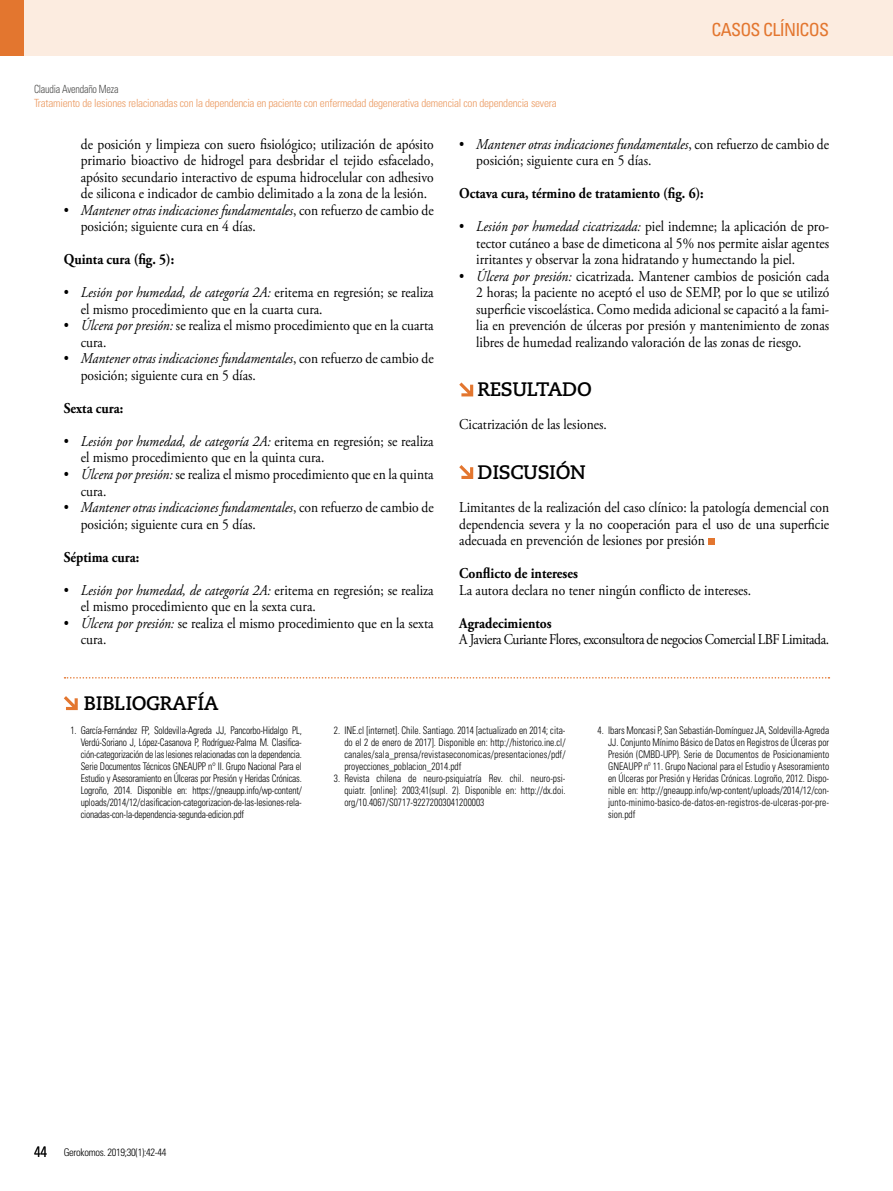
<style>
.page{position:relative;width:893px;height:1191px;background:#fff}
.page>*{position:absolute;margin:0;border:0;box-sizing:border-box;transform-origin:0 0}
.t1{font:700 19.5px "Caecilia LT Std";letter-spacing:-.02em;color:#000}
.t2{font:condensed 18px "Univers LT Std";letter-spacing:-.04em;color:#e3762f}
.t3{font:15px/16.5px "Adobe Garamond Pro";color:#000;scale:.9 1}
.t4{font:700 15px "Adobe Garamond Pro";color:#000;scale:.9 1}
.t5{font:15px "Adobe Garamond Pro";letter-spacing:-.03em;color:#000;scale:.9 1}
.t6{font:300 condensed 11.25px "Univers LT Std";letter-spacing:-.02em;color:#eb9a61}
.t7{font:300 condensed 11.25px "Univers LT Std";letter-spacing:-.02em;color:#4a4a49;scale:.9 1}
.t8{font:300 condensed 10.5px/12px "Univers LT Std";color:#000;text-align:justify;scale:.9 1}
.t9{font:300 condensed 10.5px "Univers LT Std";letter-spacing:-.03em;color:#000}
.s1{font-style:italic}
.s2{font-size:15px}
</style>
<div class="page">
<div style="left:0;top:0;width:893px;height:55px;background:#fcece0"></div>
<div style="left:0;top:0;width:24px;height:55px;background:#e3762f"></div>
<svg style="left:64px;top:696px;width:14px;height:14px"></svg>
<svg style="left:65px;top:677px;width:764px;height:1px"></svg>
<svg style="left:459px;top:382px;width:14px;height:14px"></svg>
<svg style="left:459px;top:465px;width:14px;height:14px"></svg>
<div style="left:708px;top:538px;width:7px;height:7px;background:#e3762f"></div>
<p class="t2" style="left:711px;top:18px;width:119px">CASOS CLÍNICOS</p>
<p class="t7" style="left:34px;top:82px;width:95px">Claudia Avendaño Meza</p>
<p class="t6" style="left:34px;top:96px;width:524px">Tratamiento de lesiones relacionadas con la dependencia en paciente con enfermedad degenerativa demencial con dependencia severa</p>
<p class="t3" style="left:81px;top:136px;width:394px;text-align:justify">de posición y limpieza con suero fisiológico; utilización de apósito primario bioactivo de hidrogel para desbridar el tejido esfacelado, apósito secundario interactivo de espuma hidrocelular con adhesivo de silicona e indicador de cambio delimitado a la zona de la lesión.</p>
<p class="t3" style="left:81px;top:202px;width:394px;text-indent:-17px">• <span class="s1">Mantener otras indicaciones fundamentales</span>, con refuerzo de cambio de posición; siguiente cura en 4 días.</p>
<p class="t4" style="left:64px;top:251px;width:124px">Quinta cura (fig. 5):</p>
<p class="t3" style="left:81px;top:285px;width:394px;text-indent:-17px">• <span class="s1">Lesión por humedad, de categoría 2A:</span> eritema en regresión; se realiza el mismo procedimiento que en la cuarta cura.</p>
<p class="t3" style="left:81px;top:318px;width:394px;text-indent:-17px">• <span class="s1">Úlcera por presión:</span> se realiza el mismo procedimiento que en la cuarta cura.</p>
<p class="t3" style="left:81px;top:351px;width:394px;text-indent:-17px">• <span class="s1">Mantener otras indicaciones fundamentales</span>, con refuerzo de cambio de posición; siguiente cura en 5 días.</p>
<p class="t4" style="left:64px;top:399px;width:68px">Sexta cura:</p>
<p class="t3" style="left:81px;top:433px;width:394px;text-indent:-17px">• <span class="s1">Lesión por humedad, de categoría 2A:</span> eritema en regresión; se realiza el mismo procedimiento que en la quinta cura.</p>
<p class="t3" style="left:81px;top:466px;width:394px;text-indent:-17px">• <span class="s1">Úlcera por presión:</span> se realiza el mismo procedimiento que en la quinta cura.</p>
<p class="t3" style="left:81px;top:499px;width:394px;text-indent:-17px">• <span class="s1">Mantener otras indicaciones fundamentales</span>, con refuerzo de cambio de posición; siguiente cura en 5 días.</p>
<p class="t4" style="left:64px;top:548px;width:85px">Séptima cura:</p>
<p class="t3" style="left:81px;top:582px;width:394px;text-indent:-17px">• <span class="s1">Lesión por humedad, de categoría 2A:</span> eritema en regresión; se realiza el mismo procedimiento que en la sexta cura.</p>
<p class="t3" style="left:81px;top:615px;width:394px;text-indent:-17px">• <span class="s1">Úlcera por presión:</span> se realiza el mismo procedimiento que en la sexta cura.</p>
<p class="t3" style="left:476px;top:136px;width:394px;text-indent:-17px">• <span class="s1">Mantener otras indicaciones fundamentales</span>, con refuerzo de cambio de posición; siguiente cura en 5 días.</p>
<p class="t4" style="left:459px;top:185px;width:273px">Octava cura, término de tratamiento (fig. 6):</p>
<p class="t3" style="left:476px;top:219px;width:394px;text-align:justify;text-indent:-17px">• <span class="s1">Lesión por humedad cicatrizada:</span> piel indemne; la aplicación de pro&shy;tector cutáneo a base de dimeticona al 5% nos permite aislar agentes irritantes y observar la zona hidratando y humectando la piel.</p>
<p class="t3" style="left:476px;top:268px;width:394px;text-align:justify;text-indent:-17px">• <span class="s1">Úlcera por presión:</span> cicatrizada. Mantener cambios de posición cada 2 horas; la paciente no aceptó el uso de SEMP, por lo que se utilizó superficie viscoelástica. Como medida adicional se capacitó a la fami&shy;lia en prevención de úlceras por presión y mantenimiento de zonas libres de humedad realizando valoración de las zonas de riesgo.</p>
<h1 class="t1" style="left:478px;top:378px;width:116px">RESULTADO</h1>
<p class="t3" style="left:459px;top:417px;width:166px">Cicatrización de las lesiones.</p>
<h1 class="t1" style="left:478px;top:461px;width:110px">DISCUSIÓN</h1>
<p class="t3" style="left:459px;top:499px;width:413px;text-align:justify">Limitantes de la realización del caso clínico: la patología demencial con dependencia severa y la no cooperación para el uso de una superficie adecuada en prevención de lesiones por presión</p>
<p class="t4" style="left:459px;top:564px;width:133px">Conflicto de intereses</p>
<p class="t3" style="left:459px;top:582px;width:326px">La autora declara no tener ningún conflicto de intereses.</p>
<p class="t4" style="left:459px;top:614px;width:104px">Agradecimientos</p>
<p class="t5" style="left:459px;top:630px;width:413px">A Javiera Curiante Flores, exconsultora de negocios Comercial LBF Limitada.</p>
<h1 class="t1" style="left:84px;top:692px;width:136px">BIBLIOGRAFÍA</h1>
<p class="t8" style="left:81px;top:724px;width:247px;text-indent:-10px">1. García-Fernández FP, Soldevilla-Agreda JJ, Pancorbo-Hidalgo PL, Verdú-Soriano J, López-Casanova P, Rodríguez-Palma M. Clasifica&shy;ción-categorización de las lesiones relacionadas con la dependencia.<br>Serie Documentos Técnicos GNEAUPP n° II. Grupo Nacional Para el Estudio y Asesoramiento en ÚIceras por Presión y Heridas Crónicas.<br>Logroño, 2014. Disponible en: https://gneaupp.info/wp-content/ uploads/2014/12/clasificacion-categorizacion-de-las-lesiones-rela&shy;cionadas-con-la-dependencia-segunda-edicion.pdf</p>
<p class="t8" style="left:344px;top:724px;width:247px;text-indent:-11px">2. INE.cl [internet]. Chile. Santiago. 2014 [actualizado en 2014; cita&shy;do el 2 de enero de 2017]. Disponible en: http://historico.ine.cl/ canales/sala_prensa/revistaseconomicas/presentaciones/pdf/ proyecciones_poblacion_2014.pdf</p>
<p class="t8" style="left:344px;top:772px;width:247px;text-indent:-11px">3. Revista chilena de neuro-psiquiatría Rev. chil. neuro-psi&shy;quiatr. [online]: 2003;41(supl. 2). Disponible en: http://dx.doi. org/10.4067/S0717-92272003041200003</p>
<p class="t8" style="left:608px;top:724px;width:247px;text-indent:-11px">4. Ibars Moncasi P, San Sebastián-Domínguez JA, Soldevilla-Agreda JJ. Conjunto Mínimo Básico de Datos en Registros de Úlceras por Presión (CMBD-UPP). Serie de Documentos de Posicionamiento GNEAUPP nº 11. Grupo Nacional para el Estudio y Asesoramiento en Úlceras por Presión y Heridas Crónicas. Logroño, 2012. Dispo&shy;nible en: http://gneaupp.info/wp-content/uploads/2014/12/con&shy;junto-minimo-basico-de-datos-en-registros-de-ulceras-por-pre&shy;sion.pdf</p>
<p class="t9" style="left:34px;top:1145px;width:134px"><span class="s2">44</span> Gerokomos. 2019;30(1):42-44</p>
</div>
